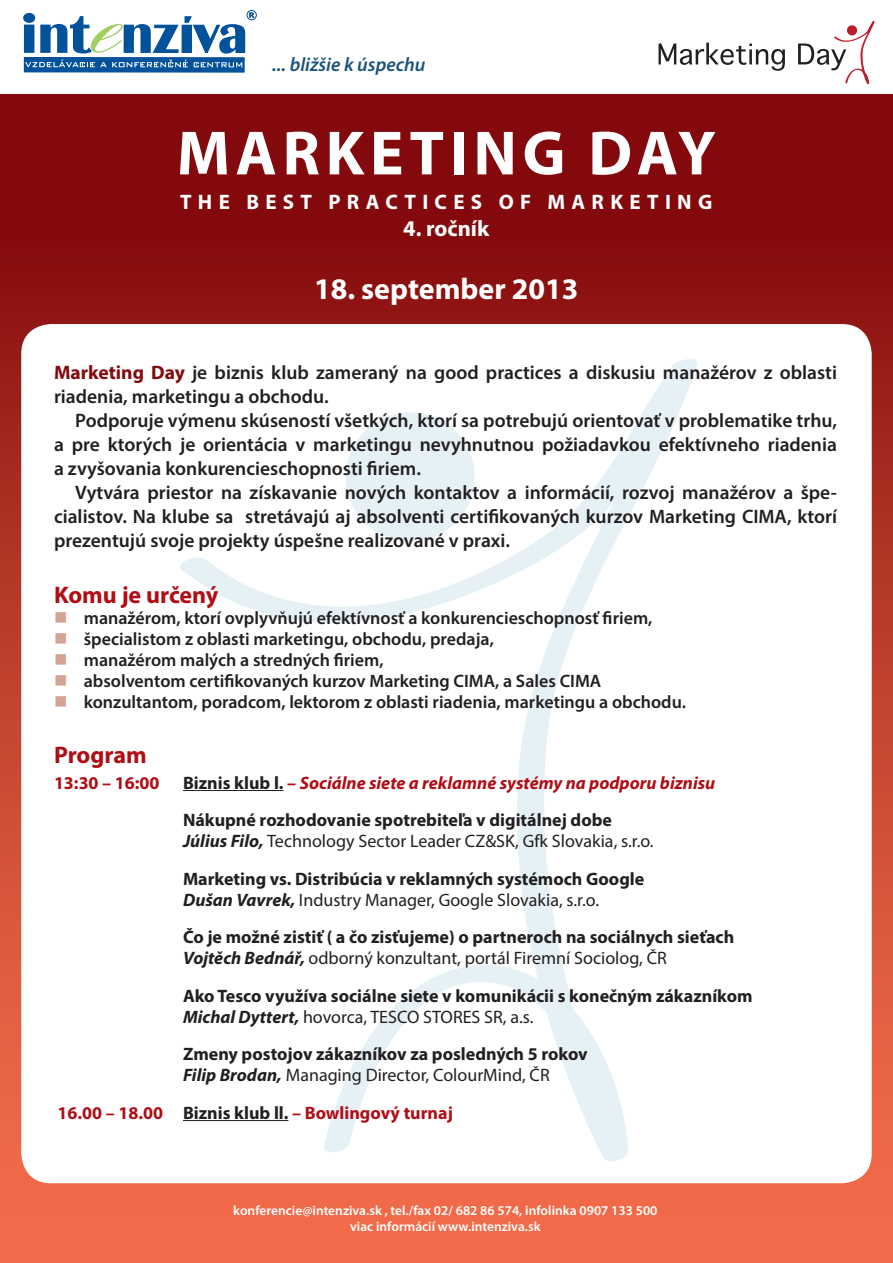
<style>
.page{position:relative;width:893px;height:1263px;background:#fff}
.page>*{position:absolute;margin:0;border:0;box-sizing:border-box;transform-origin:0 0}
.t1{font:700 63px "Myriad Pro";letter-spacing:.09em;color:#fff}
.t2{font:700 30px "Myriad Pro";color:#fff}
.t3{font:700 24px "Myriad Pro";color:#b00d15}
.t4{font:700 22.5px "Myriad Pro";color:#fff}
.t5{font:700 21px "Myriad Pro";letter-spacing:.3em;color:#fff}
.t6{font:600 19.5px/24px "Myriad Pro";color:#231f20;text-align:justify}
.t7{font:italic 600 19.5px "Myriad Pro";color:#1a537d}
.t8{font:700 18px/37.5px "Myriad Pro";color:#231f20}
.t9{font:600 18px "Myriad Pro";color:#231f20}
.t10{font:18px/37.5px "Myriad Pro";color:#231f20}
.t11{font:700 18px "Myriad Pro";color:#b00d15}
.t12{font:600 13.5px/16.2px "Myriad Pro";color:#fff;text-align:center}
.s1{font-weight:700;color:#84090c}
.s2{color:#d2a493}
.s3{color:#b00d15}
.s4{font-style:italic;color:#b00d15}
.s5{font-style:italic}
.s6{font-weight:400}
.s7{font-weight:700;font-style:italic}
.s8{font-weight:700;color:#b00d15}
.s9{font-weight:700}
</style>
<div class="page">
<div style="left:0;top:94px;width:893px;height:1169px;background:linear-gradient(to bottom,#7c0408,#fc7750)"></div>
<div style="left:21px;top:324px;width:851px;height:859px;background:#fff;border-radius:30px"></div>
<svg style="left:23px;top:13px;width:231px;height:60px"></svg>
<div style="left:247px;top:10px;width:10px;height:10px;border:1px solid #01529b;border-radius:50%"></div>
<svg style="left:180px;top:359px;width:517px;height:802px"></svg>
<hr style="left:183px;top:790px;width:100px;height:1px;background:#231f20">
<hr style="left:183px;top:1120px;width:105px;height:1px;background:#231f20">
<svg style="left:658px;top:43px;width:127px;height:28px"></svg>
<svg style="left:798px;top:21px;width:76px;height:63px"></svg>
<p class="t7" style="left:272px;top:52px;width:155px">... bližšie k úspechu</p>
<h1 class="t1" style="left:177px;top:112px;width:541px">MARKETING DAY</h1>
<p class="t5" style="left:180px;top:188px;width:534px">THE BEST PRACTICES OF MARKETING</p>
<p class="t4" style="left:403px;top:214px;width:87px">4. ročník</p>
<h2 class="t2" style="left:314px;top:269px;width:266px">18. september 2013</h2>
<p class="t6" style="left:54px;top:360px;width:785px"><span class="s1">Marketing Day</span> je biznis klub zameraný na good practices a diskusiu manažérov z oblasti riadenia, marketingu a obchodu.</p>
<p class="t6" style="left:54px;top:408px;width:784px;text-indent:21px">Podporuje výmenu skúseností všetkých, ktorí sa potrebujú orientovať v problematike trhu, a pre ktorých je orientácia v marketingu nevyhnutnou požiadavkou efektívneho riadenia a zvyšovania konkurencieschopnosti firiem.</p>
<p class="t6" style="left:54px;top:480px;width:785px;text-indent:21px">Vytvára priestor na získavanie nových kontaktov a informácií, rozvoj manažérov a špe&shy;cialistov. Na klube sa stretávajú aj absolventi certifikovaných kurzov Marketing CIMA, ktorí prezentujú svoje projekty úspešne realizované v praxi.</p>
<h3 class="t3" style="left:54px;top:579px;width:166px">Komu je určený</h3>
<p class="t9" style="left:54px;top:606px;width:600px"><span class="s2">■</span> manažérom, ktorí ovplyvňujú efektívnosť a konkurencieschopnosť firiem,</p>
<p class="t9" style="left:54px;top:627px;width:441px"><span class="s2">■</span> špecialistom z oblasti marketingu, obchodu, predaja,</p>
<p class="t9" style="left:54px;top:648px;width:331px"><span class="s2">■</span> manažérom malých a stredných firiem,</p>
<p class="t9" style="left:54px;top:669px;width:549px"><span class="s2">■</span> absolventom certifikovaných kurzov Marketing CIMA, a Sales CIMA</p>
<p class="t9" style="left:54px;top:690px;width:634px"><span class="s2">■</span> konzultantom, poradcom, lektorom z oblasti riadenia, marketingu a obchodu.</p>
<h3 class="t3" style="left:54px;top:739px;width:94px">Program</h3>
<p class="t11" style="left:54px;top:771px;width:107px">13:30 – 16:00</p>
<p class="t8" style="left:183px;top:763px;width:534px">Biznis klub l. <span class="s3">–</span> <span class="s4">Sociálne siete a reklamné systémy na podporu biznisu<br></span>Nákupné rozhodovanie spotrebiteľa v digitálnej dobe</p>
<p class="t8" style="left:183px;top:822px;width:472px"><span class="s5">Július Filo,</span> <span class="s6">Technology Sector Leader CZ&amp;SK, Gfk Slovakia, s.r.o.<br></span>Marketing vs. Distribúcia v reklamných systémoch Google</p>
<p class="t8" style="left:183px;top:880px;width:553px"><span class="s5">Dušan Vavrek,</span> <span class="s6">Industry Manager, Google Slovakia, s.r.o.<br></span>Čo je možné zistiť ( a čo zisťujeme) o partneroch na sociálnych sieťach</p>
<p class="t8" style="left:183px;top:939px;width:571px"><span class="s5">Vojtěch Bednář,</span> <span class="s6">odborný konzultant, portál Firemní Sociolog, ČR<br></span>Ako Tesco využíva sociálne siete v komunikácii s konečným zákazníkom</p>
<p class="t8" style="left:183px;top:997px;width:406px"><span class="s5">Michal Dyttert,</span> <span class="s6">hovorca, TESCO STORES SR, a.s.<br></span>Zmeny postojov zákazníkov za posledných 5 rokov</p>
<p class="t10" style="left:58px;top:1056px;width:494px;text-indent:125px"><span class="s7">Filip Brodan,</span> Managing Director, ColourMind, ČR<br><span class="s8">16.00 – 18.00</span> <span class="s9">Biznis klub ll.</span> <span class="s8">– Bowlingový turnaj</span></p>
<p class="t12" style="left:233px;top:1202px;width:426px">konferencie@intenziva.sk , tel./fax 02/ 682 86 574, infolinka 0907 133 500 viac informácií www.intenziva.sk</p>
</div>
